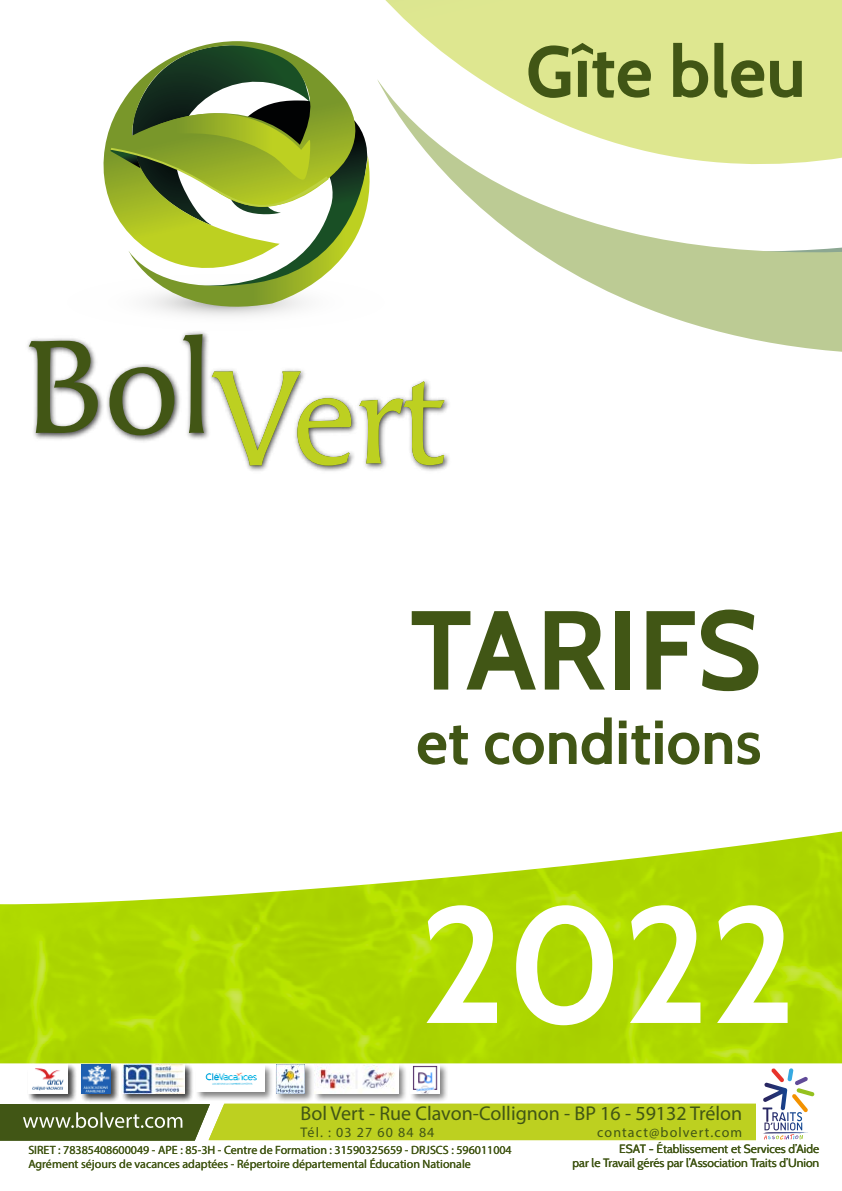
<style>
.page{position:relative;width:842px;height:1191px;background:#fff}
.page>*{position:absolute;margin:0;border:0;box-sizing:border-box;transform-origin:0 0}
.t1{font:700 164.8px "Cabin";color:#fff}
.t2{font:700 112px "Cabin";color:#415615}
.titre_1{font:700 72px "Cabin";color:#415615}
.t3{font:700 62px "Cabin";color:#415615}
.corps2Stèles{font:20px "Myriad Pro";color:#415615}
.corps2Stèles-2{font:14px "Myriad Pro";letter-spacing:.08em;color:#415615}
.corps2Stèles-3{font:12px "Myriad Pro";color:#425715}
.Corps{font:12px "Cabin";color:#415615}
</style>
<div class="page">
<img style="left:0;top:831px;width:842px;height:232px">
<svg style="left:609px;top:292px;width:233px;height:60px"></svg>
<svg style="left:385px;top:0;width:457px;height:292px"></svg>
<img style="left:247px;top:399px;width:202px;height:72px">
<svg style="left:29px;top:45px;width:415px;height:420px"></svg>
<svg style="left:0;top:1068px;width:815px;height:72px"></svg>
<div style="left:121px;top:1063px;width:72px;height:39px;background:#000;opacity:.5"></div>
<div style="left:81px;top:1063px;width:39px;height:39px;background:#000;opacity:.5"></div>
<div style="left:27px;top:1063px;width:50px;height:39px;background:#000;opacity:.5"></div>
<div style="left:314px;top:1063px;width:94px;height:39px;background:#000;opacity:.5"></div>
<img style="left:315px;top:1064px;width:83px;height:29px">
<div style="left:275px;top:1063px;width:39px;height:39px;background:#000;opacity:.5"></div>
<img style="left:276px;top:1064px;width:29px;height:29px">
<div style="left:410px;top:1063px;width:39px;height:39px;background:#000;opacity:.5"></div>
<img style="left:411px;top:1064px;width:29px;height:29px">
<div style="left:195px;top:1064px;width:78px;height:37px;background:#000;opacity:.5"></div>
<img style="left:196px;top:1065px;width:68px;height:26px">
<p class="titre_1" style="left:526px;top:28px;width:282px">Gîte bleu</p>
<p class="t2" style="left:410px;top:582px;width:353px">TARIFS</p>
<p class="t3" style="left:416px;top:705px;width:347px">et conditions</p>
<p class="t1" style="left:419px;top:865px;width:379px">2022</p>
<p class="corps2Stèles" style="left:300px;top:1100px;width:443px">Bol Vert - Rue Clavon-Collignon - BP 16 - 59132 Trélon</p>
<p class="corps2Stèles-2" style="left:300px;top:1123px;width:135px">Tél. : 03 27 60 84 84</p>
<p class="corps2Stèles-2" style="left:597px;top:1123px;width:147px">contact@bolvert.com</p>
<p class="corps2Stèles-3" style="left:28px;top:1142px;width:485px">SIRET : 78385408600049 - APE : 85-3H - Centre de Formation : 31590325659 - DRJSCS : 596011004</p>
<p class="corps2Stèles-3" style="left:28px;top:1156px;width:444px">Agrément séjours de vacances adaptées - Répertoire départemental Éducation Nationale</p>
<p class="Corps" style="left:619px;top:1141px;width:201px">ESAT - Établissement et Services d’Aide</p>
<p class="Corps" style="left:573px;top:1155px;width:248px">par le Travail gérés par l’Association Traits d’Union</p>
</div>
